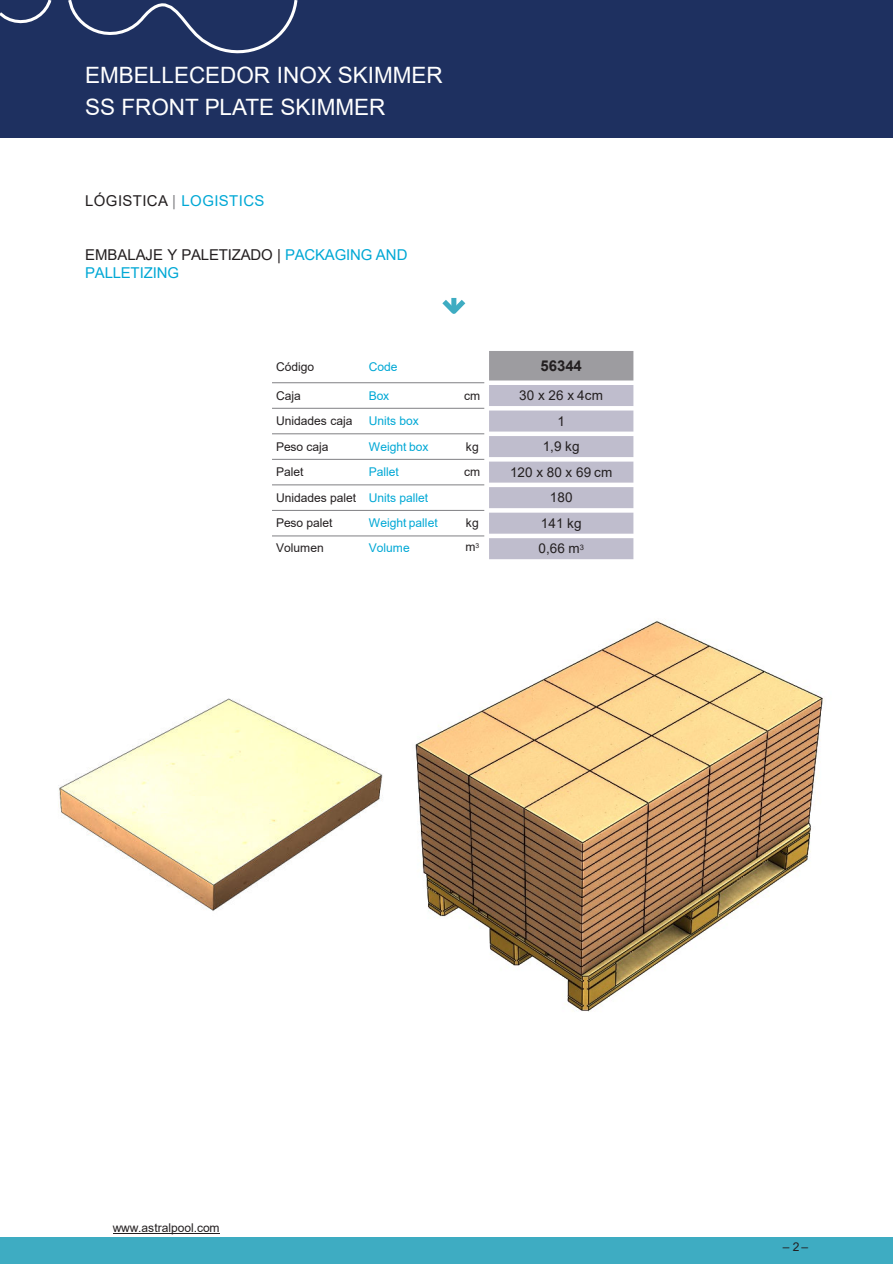
<style>
.page{position:relative;width:893px;height:1264px;background:#fff}
.page>*{position:absolute;margin:0;border:0;box-sizing:border-box;transform-origin:0 0}
.t1{font:22.5px/31.5px "Arial";color:#fff}
.t2{font:15px/18px "Arial";letter-spacing:-.01em;color:#00a8d5}
.t3{font:15px "Arial";letter-spacing:.025em;color:#231f20}
.t4{font:700 15px "Arial";color:#231f20}
.t5{font:13.5px "Arial";letter-spacing:.005em;color:#231f20}
.t6{font:12px "Arial";letter-spacing:-.005em;color:#231f20}
.t7{font:12px "Arial";letter-spacing:-.005em;color:#00a8d5}
.s1{color:#807f83}
.s2{color:#00a8d5}
.s3{color:#231f20}
</style>
<div class="page">
<hr style="left:113px;top:1232px;width:106px;height:1px;background:#231f20">
<div style="left:0;top:1237px;width:892px;height:26px;background:#3eacc2"></div>
<div style="left:0;top:0;width:892px;height:137px;background:#1e3060"></div>
<svg style="left:0;top:0;width:52px;height:24px"></svg>
<svg style="left:68px;top:0;width:230px;height:54px"></svg>
<div style="left:486px;top:348px;width:149px;height:34px;background:#9d9ca0"></div>
<div style="left:486px;top:382px;width:149px;height:26px;background:#bfbdcd"></div>
<div style="left:486px;top:408px;width:149px;height:25px;background:#bfbdcd"></div>
<div style="left:486px;top:433px;width:149px;height:26px;background:#bfbdcd"></div>
<div style="left:486px;top:459px;width:149px;height:26px;background:#bfbdcd"></div>
<div style="left:486px;top:485px;width:149px;height:25px;background:#bfbdcd"></div>
<div style="left:486px;top:510px;width:149px;height:26px;background:#bfbdcd"></div>
<div style="left:486px;top:536px;width:149px;height:25px;background:#bfbdcd"></div>
<div style="left:484px;top:346px;width:5px;height:217px;background:#fff"></div>
<hr style="left:272px;top:382px;width:212px;height:1px;background:#807f83">
<div style="left:484px;top:380px;width:154px;height:5px;background:#fff"></div>
<hr style="left:272px;top:408px;width:212px;height:1px;background:#807f83">
<hr style="left:484px;top:406px;width:154px;height:4px;background:#fff">
<hr style="left:272px;top:433px;width:212px;height:1px;background:#807f83">
<div style="left:484px;top:431px;width:154px;height:5px;background:#fff"></div>
<hr style="left:272px;top:459px;width:212px;height:1px;background:#807f83">
<hr style="left:484px;top:457px;width:154px;height:4px;background:#fff">
<hr style="left:272px;top:484px;width:212px;height:1px;background:#807f83">
<div style="left:484px;top:482px;width:154px;height:5px;background:#fff"></div>
<hr style="left:272px;top:510px;width:212px;height:1px;background:#807f83">
<hr style="left:484px;top:508px;width:154px;height:4px;background:#fff">
<hr style="left:272px;top:535px;width:212px;height:1px;background:#807f83">
<div style="left:484px;top:533px;width:154px;height:5px;background:#fff"></div>
<div style="left:633px;top:346px;width:5px;height:217px;background:#fff"></div>
<div style="left:484px;top:346px;width:154px;height:5px;background:#fff"></div>
<svg style="left:489px;top:559px;width:144px;height:2px"></svg>
<svg style="left:442px;top:297px;width:24px;height:17px"></svg>
<div style="left:451px;top:298px;width:5px;height:12px;background:#3eacc2"></div>
<img style="left:415px;top:621px;width:409px;height:391px">
<img style="left:58px;top:698px;width:325px;height:213px">
<h1 class="t1" style="left:85px;top:61px;width:359px">EMBELLECEDOR INOX SKIMMER<br>SS FRONT PLATE SKIMMER</h1>
<p class="t3" style="left:85px;top:195px;width:181px">LÓGISTICA <span class="s1">|</span> <span class="s2">LOGISTICS</span></p>
<p class="t2" style="left:85px;top:246px;width:324px"><span class="s3">EMBALAJE Y PALETIZADO |</span> PACKAGING AND<br>PALLETIZING</p>
<p class="t6" style="left:276px;top:362px;width:40px">Código</p>
<p class="t7" style="left:369px;top:362px;width:30px">Code</p>
<p class="t4" style="left:540px;top:360px;width:43px">56344</p>
<p class="t6" style="left:276px;top:391px;width:26px">Caja</p>
<p class="t7" style="left:369px;top:391px;width:22px">Box</p>
<p class="t6" style="left:464px;top:391px;width:18px">cm</p>
<p class="t5" style="left:519px;top:390px;width:85px">30 x 26 x 4cm</p>
<p class="t6" style="left:276px;top:416px;width:78px">Unidades caja</p>
<p class="t7" style="left:369px;top:416px;width:51px">Units box</p>
<p class="t5" style="left:557px;top:416px;width:9px">1</p>
<p class="t6" style="left:276px;top:442px;width:54px">Peso caja</p>
<p class="t7" style="left:369px;top:442px;width:61px">Weight box</p>
<p class="t6" style="left:466px;top:442px;width:15px">kg</p>
<p class="t5" style="left:542px;top:441px;width:38px">1,9 kg</p>
<p class="t6" style="left:276px;top:467px;width:29px">Palet</p>
<p class="t7" style="left:369px;top:467px;width:32px">Pallet</p>
<p class="t6" style="left:464px;top:467px;width:18px">cm</p>
<p class="t5" style="left:510px;top:467px;width:104px">120 x 80 x 69 cm</p>
<p class="t6" style="left:276px;top:493px;width:153px">Unidades palet <span class="s2">Units pallet</span></p>
<p class="t5" style="left:550px;top:492px;width:24px">180</p>
<p class="t6" style="left:276px;top:518px;width:58px">Peso palet</p>
<p class="t7" style="left:369px;top:518px;width:70px">Weight pallet</p>
<p class="t6" style="left:466px;top:518px;width:15px">kg</p>
<p class="t5" style="left:541px;top:518px;width:42px">141 kg</p>
<p class="t6" style="left:276px;top:543px;width:49px">Volumen</p>
<p class="t7" style="left:369px;top:543px;width:42px">Volume</p>
<p class="t6" style="left:465px;top:542px;width:16px">m<sup>3</sup></p>
<p class="t5" style="left:538px;top:543px;width:47px">0,66 m<sup>3</sup></p>
<p class="t6" style="left:113px;top:1222px;width:108px">www.astralpool.com</p>
</div>
